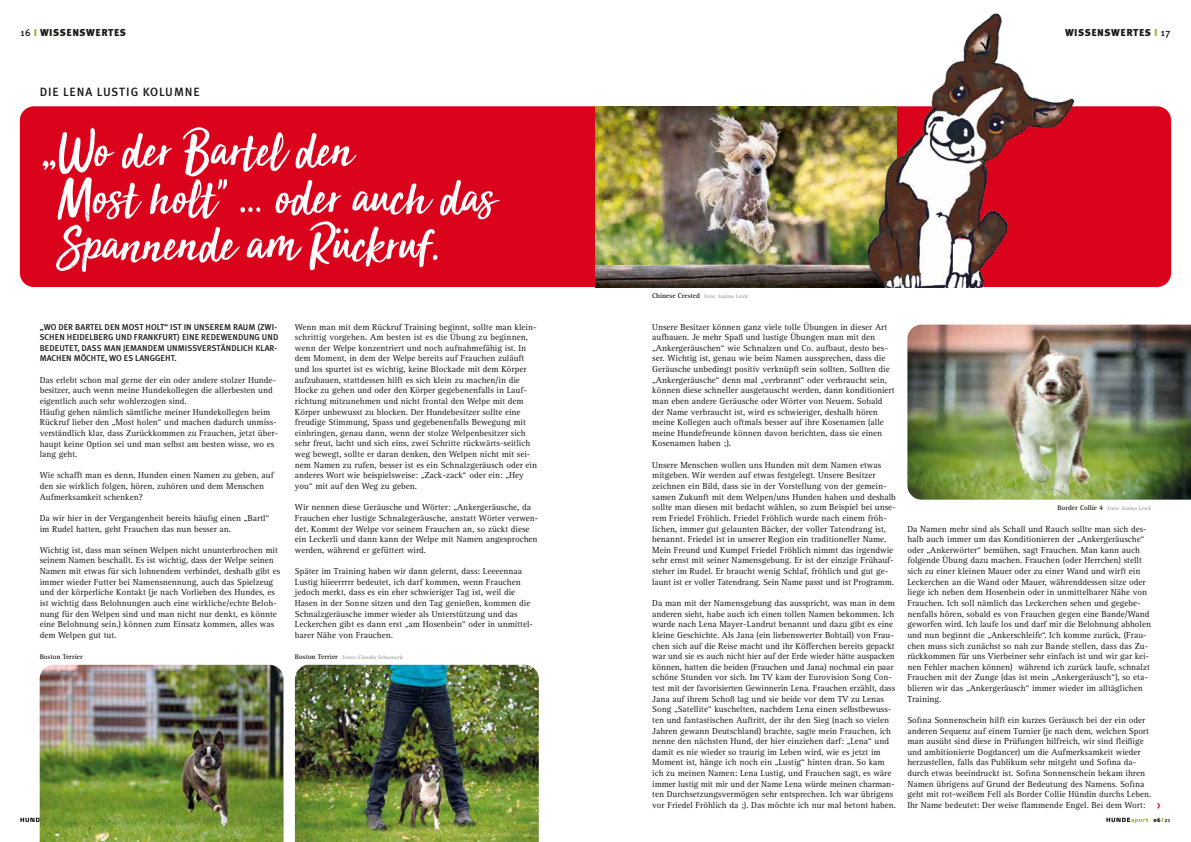
<style>
.page{position:relative;width:1191px;height:842px;background:#fff}
.page>*{position:absolute;margin:0;border:0;box-sizing:border-box;transform-origin:0 0}
.t1{font:55px/47px "Sun Valley";color:#fff}
.t2{font:500 13px "Meta Plus";color:#db031c}
.t3{font:500 12px "Meta Plus";letter-spacing:.07em;color:#1a1a18}
.t4{font:900 10px "Meta Plus";letter-spacing:.05em;color:#1a1a18}
.t5{font:9px/10.6px "Agfa Rotis Serif";color:#1a1a18}
.t6{font:500 8.5px/10.6px "Meta Plus";letter-spacing:.005em;color:#1a1a18}
.t7{font:700 7px "Agfa Rotis Serif";color:#1a1a18}
.t8{font:900 6px "Meta Plus";color:#1a1a18}
.t9{font:700 5.5px "Agfa Rotis Serif";color:#9c9d9d}
.s1{font-weight:500}
.s2{color:#8fba1c}
.s3{font-size:7px;color:#1a1a18}
</style>
<div class="page">
<svg style="left:20px;top:818px;width:20px;height:5px"></svg>
<svg style="left:1106px;top:818px;width:42px;height:5px"></svg>
<div style="left:20px;top:106px;width:1151px;height:181px;background:#db031c;border-radius:14px"></div>
<img style="left:907px;top:325px;width:284px;height:175px">
<img style="left:595px;top:106px;width:227px;height:181px">
<img style="left:40px;top:665px;width:243px;height:177px">
<img style="left:822px;top:13px;width:306px;height:274px">
<img style="left:295px;top:665px;width:244px;height:177px">
<p class="t4" style="left:21px;top:27px;width:107px"><span class="s1">16</span> <span class="s2">I</span> WISSENSWERTES</p>
<p class="t4" style="left:1065px;top:27px;width:107px">WISSENSWERTES <span class="s2">I</span> <span class="s1">17</span></p>
<h3 class="t3" style="left:40px;top:85px;width:162px">DIE LENA LUSTIG KOLUMNE</h3>
<h1 class="t1" style="left:58px;top:124px;width:439px;text-indent:-18px">„Wo der Bartel den<br>Most holt" … oder auch das<br>Spannende am Rückruf.</h1>
<p class="t6" style="left:40px;top:321px;width:240px">„WO DER BARTEL DEN MOST HOLT“ IST IN UNSEREM RAUM (ZWI-SCHEN HEIDELBERG UND FRANKFURT) EINE REDEWENDUNG UND BEDEUTET, DASS MAN JEMANDEM UNMISSVERSTÄNDLICH KLAR-MACHEN MÖCHTE, WO ES LANGGEHT.</p>
<p class="t5" style="left:40px;top:375px;width:240px">Das erlebt schon mal gerne der ein oder andere stolzer Hunde&shy;besitzer, auch wenn meine Hundekollegen die allerbesten und eigentlich auch sehr wohlerzogen sind.<br>Häufig gehen nämlich sämtliche meiner Hundekollegen beim Rückruf lieber den „Most holen“ und machen dadurch unmiss&shy;verständlich klar, dass Zurückkommen zu Frauchen, jetzt über&shy;haupt keine Option sei und man selbst am besten wisse, wo es lang geht.</p>
<p class="t5" style="left:40px;top:470px;width:235px">Wie schafft man es denn, Hunden einen Namen zu geben, auf den sie wirklich folgen, hören, zuhören und dem Menschen<br>Aufmerksamkeit schenken?</p>
<p class="t5" style="left:40px;top:513px;width:231px">Da wir hier in der Vergangenheit bereits häufig einen „Bartl“ im Rudel hatten, geht Frauchen das nun besser an.</p>
<p class="t5" style="left:40px;top:545px;width:242px">Wichtig ist, dass man seinen Welpen nicht ununterbrochen mit seinem Namen beschallt. Es ist wichtig, dass der Welpe seinen Namen mit etwas für sich lohnendem verbindet, deshalb gibt es immer wieder Futter bei Namensnennung, auch das Spielzeug und der körperliche Kontakt (je nach Vorlieben des Hundes, es ist wichtig dass Belohnungen auch eine wirkliche/echte Beloh&shy;nung für den Welpen sind und man nicht nur denkt, es könnte eine Belohnung sein.) können zum Einsatz kommen, alles was dem Welpen gut tut.</p>
<p class="t5" style="left:295px;top:321px;width:244px">Wenn man mit dem Rückruf Training beginnt, sollte man klein&shy;schrittig vorgehen. Am besten ist es die Übung zu beginnen, wenn der Welpe konzentriert und noch aufnahmefähig ist. In dem Moment, in dem der Welpe bereits auf Frauchen zuläuft und los spurtet ist es wichtig, keine Blockade mit dem Körper aufzubauen, stattdessen hilft es sich klein zu machen/in die Hocke zu gehen und oder den Körper gegebenenfalls in Lauf&shy;richtung mitzunehmen und nicht frontal den Welpe mit dem Körper unbewusst zu blocken. Der Hundebesitzer sollte eine freudige Stimmung, Spass und gegebenenfalls Bewegung mit einbringen, genau dann, wenn der stolze Welpenbesitzer sich sehr freut, lacht und sich eins, zwei Schritte rückwärts-seitlich weg bewegt, sollte er daran denken, den Welpen nicht mit sei&shy;nem Namen zu rufen, besser ist es ein Schnalzgeräusch oder ein anderes Wort wie beispielsweise: „Zack-zack“ oder ein: „Hey you“ mit auf den Weg zu geben.</p>
<p class="t5" style="left:295px;top:502px;width:245px">Wir nennen diese Geräusche und Wörter: „Ankergeräusche, da Frauchen eher lustige Schnalzgeräusche, anstatt Wörter verwen&shy;det. Kommt der Welpe vor seinem Frauchen an, so zückt diese ein Leckerli und dann kann der Welpe mit Namen angesprochen werden, während er gefüttert wird.</p>
<p class="t5" style="left:295px;top:566px;width:240px">Später im Training haben wir dann gelernt, dass: Leeeennaa Lustig hiieerrrrr bedeutet, ich darf kommen, wenn Frauchen jedoch merkt, dass es ein eher schwieriger Tag ist, weil die Hasen in der Sonne sitzen und den Tag genießen, kommen die Schnalzgeräusche immer wieder als Unterstützung und das Leckerchen gibt es dann erst „am Hosenbein“ oder in unmittel&shy;barer Nähe von Frauchen.</p>
<p class="t7" style="left:40px;top:653px;width:45px">Boston Terrier</p>
<p class="t9" style="left:295px;top:654px;width:110px"><span class="s3">Boston Terrier</span> Fotos: Claudia Schoeneck</p>
<p class="t9" style="left:652px;top:293px;width:97px"><span class="s3">Chinese Crested</span> Foto: Janina Leick</p>
<p class="t5" style="left:652px;top:321px;width:244px">Unsere Besitzer können ganz viele tolle Übungen in dieser Art aufbauen. Je mehr Spaß und lustige Übungen man mit den „Ankergeräuschen“ wie Schnalzen und Co. aufbaut, desto bes&shy;ser. Wichtig ist, genau wie beim Namen aussprechen, dass die Geräusche unbedingt positiv verknüpft sein sollten. Sollten die „Ankergeräusche“ denn mal „verbrannt“ oder verbraucht sein, können diese schneller ausgetauscht werden, dann konditioniert man eben andere Geräusche oder Wörter von Neuem. Sobald der Name verbraucht ist, wird es schwieriger, deshalb hören meine Kollegen auch oftmals besser auf ihre Kosenamen (alle meine Hundefreunde können davon berichten, dass sie einen Kosenamen haben ;).</p>
<p class="t5" style="left:652px;top:460px;width:245px">Unsere Menschen wollen uns Hunden mit dem Namen etwas mitgeben. Wir werden auf etwas festgelegt. Unsere Besitzer zeichnen ein Bild, dass sie in der Vorstellung von der gemein&shy;samen Zukunft mit dem Welpen/uns Hunden haben und deshalb sollte man diesen mit bedacht wählen, so zum Beispiel bei unse&shy;rem Friedel Fröhlich. Friedel Fröhlich wurde nach einem fröh&shy;lichen, immer gut gelaunten Bäcker, der voller Tatendrang ist, benannt. Friedel ist in unserer Region ein traditioneller Name.<br>Mein Freund und Kumpel Friedel Fröhlich nimmt das irgendwie sehr ernst mit seiner Namensgebung. Er ist der einzige Frühauf&shy;steher im Rudel. Er braucht wenig Schlaf, fröhlich und gut ge&shy;launt ist er voller Tatendrang. Sein Name passt und ist Programm.</p>
<p class="t5" style="left:652px;top:598px;width:245px">Da man mit der Namensgebung das ausspricht, was man in dem anderen sieht, habe auch ich einen tollen Namen bekommen. Ich wurde nach Lena Mayer-Landrut benannt und dazu gibt es eine kleine Geschichte. Als Jana (ein liebenswerter Bobtail) von Frau&shy;chen sich auf die Reise macht und ihr Köfferchen bereits gepackt war und sie es auch nicht hier auf der Erde wieder hätte auspacken können, hatten die beiden (Frauchen und Jana) nochmal ein paar schöne Stunden vor sich. Im TV kam der Eurovision Song Con&shy;test mit der favorisierten Gewinnerin Lena. Frauchen erzählt, dass Jana auf ihrem Schoß lag und sie beide vor dem TV zu Lenas Song „Satellite“ kuschelten, nachdem Lena einen selbstbewuss&shy;ten und fantastischen Auftritt, der ihr den Sieg (nach so vielen Jahren gewann Deutschland) brachte, sagte mein Frauchen, ich nenne den nächsten Hund, der hier einziehen darf: „Lena“ und damit es nie wieder so traurig im Leben wird, wie es jetzt im Moment ist, hänge ich noch ein „Lustig“ hinten dran. So kam ich zu meinen Namen: Lena Lustig, und Frauchen sagt, es wäre immer lustig mit mir und der Name Lena würde meinen charman&shy;ten Durchsetzungsvermögen sehr entsprechen. Ich war übrigens vor Friedel Fröhlich da ;). Das möchte ich nur mal betont haben.</p>
<p class="t9" style="left:1057px;top:505px;width:95px"><span class="s3">Border Collie 4</span> Foto: Janina Leick</p>
<p class="t5" style="left:907px;top:523px;width:245px">Da Namen mehr sind als Schall und Rauch sollte man sich des&shy;halb auch immer um das Konditionieren der „Ankergeräusche“ oder „Ankerwörter“ bemühen, sagt Frauchen. Man kann auch folgende Übung dazu machen. Frauchen (oder Herrchen) stellt sich zu einer kleinen Mauer oder zu einer Wand und wirft ein Leckerchen an die Wand oder Mauer, währenddessen sitze oder liege ich neben dem Hosenbein oder in unmittelbarer Nähe von Frauchen. Ich soll nämlich das Leckerchen sehen und gegebe&shy;nenfalls hören, sobald es von Frauchen gegen eine Bande/Wand geworfen wird. Ich laufe los und darf mir die Belohnung abholen und nun beginnt die „Ankerschleife“. Ich komme zurück, (Frau&shy;chen muss sich zunächst so nah zur Bande stellen, dass das Zu&shy;rückkommen für uns Vierbeiner sehr einfach ist und wir gar kei&shy;nen Fehler machen können) während ich zurück laufe, schnalzt Frauchen mit der Zunge (das ist mein „Ankergeräusch“), so eta&shy;blieren wir das „Ankergeräusch“ immer wieder im alltäglichen Training.</p>
<p class="t5" style="left:907px;top:715px;width:245px">Sofina Sonnenschein hilft ein kurzes Geräusch bei der ein oder anderen Sequenz auf einem Turnier (je nach dem, welchen Sport man ausübt sind diese in Prüfungen hilfreich, wir sind fleißige und ambitionierte Dogdancer) um die Aufmerksamkeit wieder herzustellen, falls das Publikum sehr mitgeht und Sofina da&shy;durch etwas beeindruckt ist. Sofina Sonnenschein bekam ihren Namen übrigens auf Grund der Bedeutung des Namens. Sofina geht mit rot-weißem Fell als Border Collie Hündin durchs Leben.<br>Ihr Name bedeutet: Der weise flammende Engel. Bei dem Wort:</p>
<h2 class="t2" style="left:1157px;top:797px;width:6px">›</h2>
<p class="t8" style="left:1153px;top:816px;width:18px">06<span class="s2">I</span><span class="s1">21</span></p>
</div>
